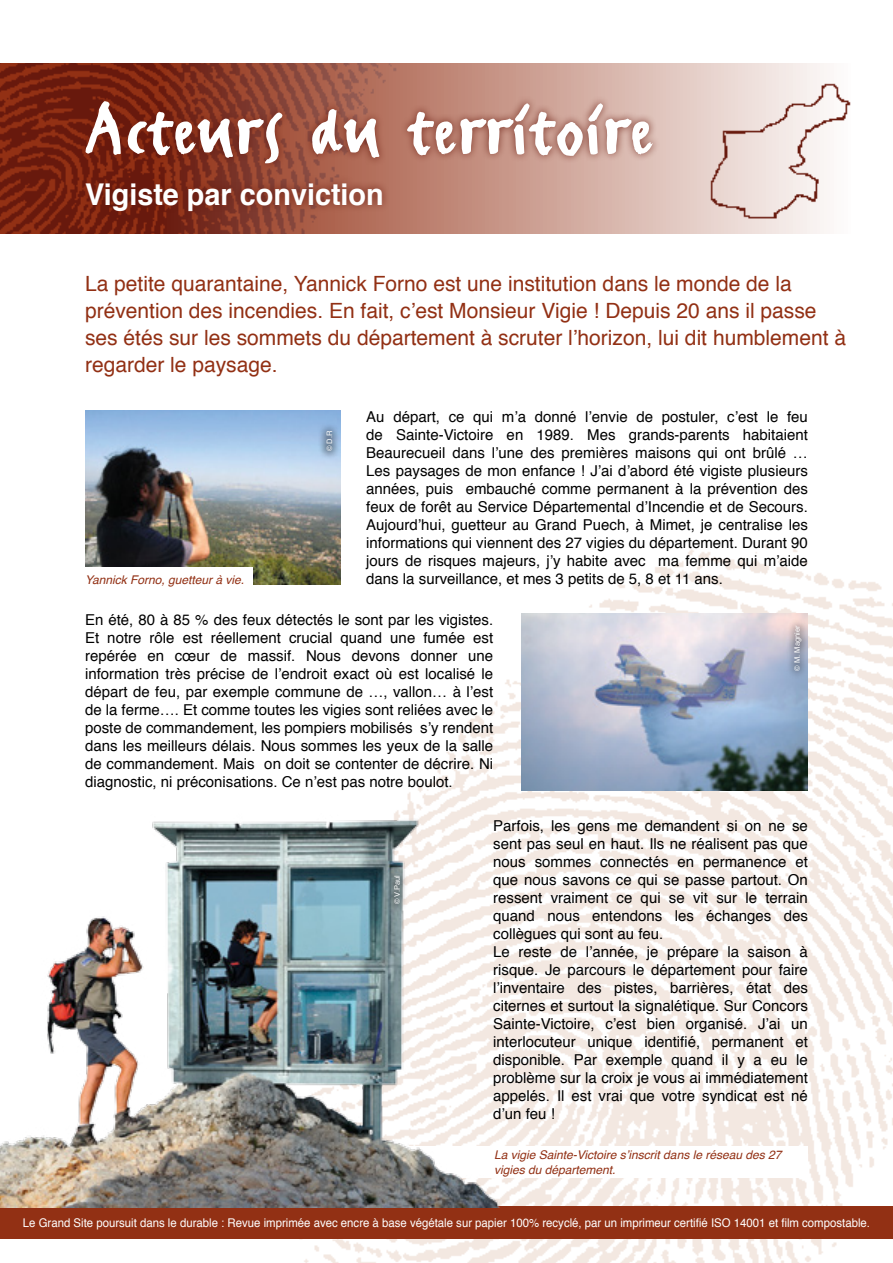
<style>
.page{position:relative;width:893px;height:1263px;background:#fff}
.page>*{position:absolute;margin:0;border:0;box-sizing:border-box;transform-origin:0 0}
.t1{font:82.5px "FF Erikrighthand";letter-spacing:.04em;color:#fff}
.t2{font:700 30px "Helvetica";color:#fff;scale:.96 1}
.t3{font:21px/27px "Helvetica";color:#923014}
.t4{font:15px/18px "Helvetica";color:#000;text-align:justify}
.t5{font:12px "Helvetica";color:#fff;scale:.95 1}
.t6{font:italic 12px/14.4px "Helvetica";color:#923014}
.t7{font:7.5px "Helvetica";color:#fff}
</style>
<div class="page">
<img style="left:264px;top:544px;width:629px;height:719px">
<div style="left:375px;top:1146px;width:433px;height:32px;background:#fff"></div>
<svg style="left:514px;top:64px;width:313px;height:170px"></svg>
<img style="left:0;top:64px;width:514px;height:170px">
<div style="left:78px;top:93px;width:583px;height:125px;background:#68190d;opacity:.75"></div>
<img style="left:699px;top:82px;width:152px;height:147px">
<div style="left:0;top:1205px;width:893px;height:33px;background:#923014"></div>
<img style="left:85px;top:410px;width:256px;height:174px">
<img style="left:521px;top:613px;width:287px;height:177px">
<div style="left:85px;top:567px;width:168px;height:17px;background:#fff"></div>
<svg style="left:318px;top:423px;width:23px;height:36px"></svg>
<svg style="left:319px;top:423px;width:21px;height:36px"></svg>
<svg style="left:786px;top:619px;width:23px;height:60px"></svg>
<img style="left:0;top:766px;width:580px;height:442px">
<svg style="left:386px;top:868px;width:21px;height:44px"></svg>
<h1 class="t1" style="left:85px;top:80px;width:568px">Acteurs du territoire</h1>
<h2 class="t2" style="left:85px;top:170px;width:313px">Vigiste par conviction</h2>
<p class="t3" style="left:85px;top:271px;width:762px">La petite quarantaine, Yannick Forno est une institution dans le monde de la prévention des incendies. En fait, c’est Monsieur Vigie ! Depuis 20 ans il passe ses étés sur les sommets du département à scruter l’horizon, lui dit humblement à regarder le paysage.</p>
<p class="t4" style="left:366px;top:408px;width:443px">Au départ, ce qui m’a donné l’envie de postuler, c’est le feu de Sainte-Victoire en 1989. Mes grands-parents habitaient Beaurecueil dans l’une des premières maisons qui ont brûlé … Les paysages de mon enfance ! J’ai d’abord été vigiste plusieurs années, puis embauché comme permanent à la prévention des feux de forêt au Service Départemental d’Incendie et de Secours.<br>Aujourd’hui, guetteur au Grand Puech, à Mimet, je centralise les informations qui viennent des 27 vigies du département. Durant 90 jours de risques majeurs, j’y habite avec ma femme qui m’aide dans la surveillance, et mes 3 petits de 5, 8 et 11 ans.</p>
<p class="t7" style="left:324px;top:451px;width:22px;rotate:-90deg">© D.R</p>
<p class="t6" style="left:85px;top:573px;width:161px">Yannick Forno, guetteur à vie.</p>
<p class="t4" style="left:85px;top:611px;width:410px">En été, 80 à 85 % des feux détectés le sont par les vigistes.<br>Et notre rôle est réellement crucial quand une fumée est repérée en cœur de massif. Nous devons donner une information très précise de l’endroit exact où est localisé le départ de feu, par exemple commune de …, vallon… à l’est de la ferme…. Et comme toutes les vigies sont reliées avec le poste de commandement, les pompiers mobilisés s’y rendent dans les meilleurs délais. Nous sommes les yeux de la salle de commandement. Mais on doit se contenter de décrire. Ni diagnostic, ni préconisations. Ce n’est pas notre boulot.</p>
<p class="t7" style="left:791px;top:671px;width:47px;rotate:-90deg">© M. Magnier</p>
<p class="t7" style="left:391px;top:904px;width:31px;rotate:-90deg">© V.Paul</p>
<p class="t4" style="left:493px;top:817px;width:316px;text-align:left">Parfois, les gens me demandent si on ne se sent pas seul en haut. Ils ne réalisent pas que nous sommes connectés en permanence et que nous savons ce qui se passe partout. On ressent vraiment ce qui se vit sur le terrain quand nous entendons les échanges des collègues qui sont au feu.<br>Le reste de l’année, je prépare la saison à risque. Je parcours le département pour faire l’inventaire des pistes, barrières, état des citernes et surtout la signalétique. Sur Concors Sainte-Victoire, c’est bien organisé. J’ai un interlocuteur unique identifié, permanent et disponible. Par exemple quand il y a eu le problème sur la croix je vous ai immédiatement appelés. Il est vrai que votre syndicat est né d’un feu !</p>
<p class="t6" style="left:494px;top:1148px;width:289px">La vigie Sainte-Victoire s’inscrit dans le réseau des 27 vigies du département.</p>
<p class="t5" style="left:23px;top:1213px;width:893px">Le Grand Site poursuit dans le durable : Revue imprimée avec encre à base végétale sur papier 100% recyclé, par un imprimeur certifié ISO 14001 et film compostable.</p>
</div>
